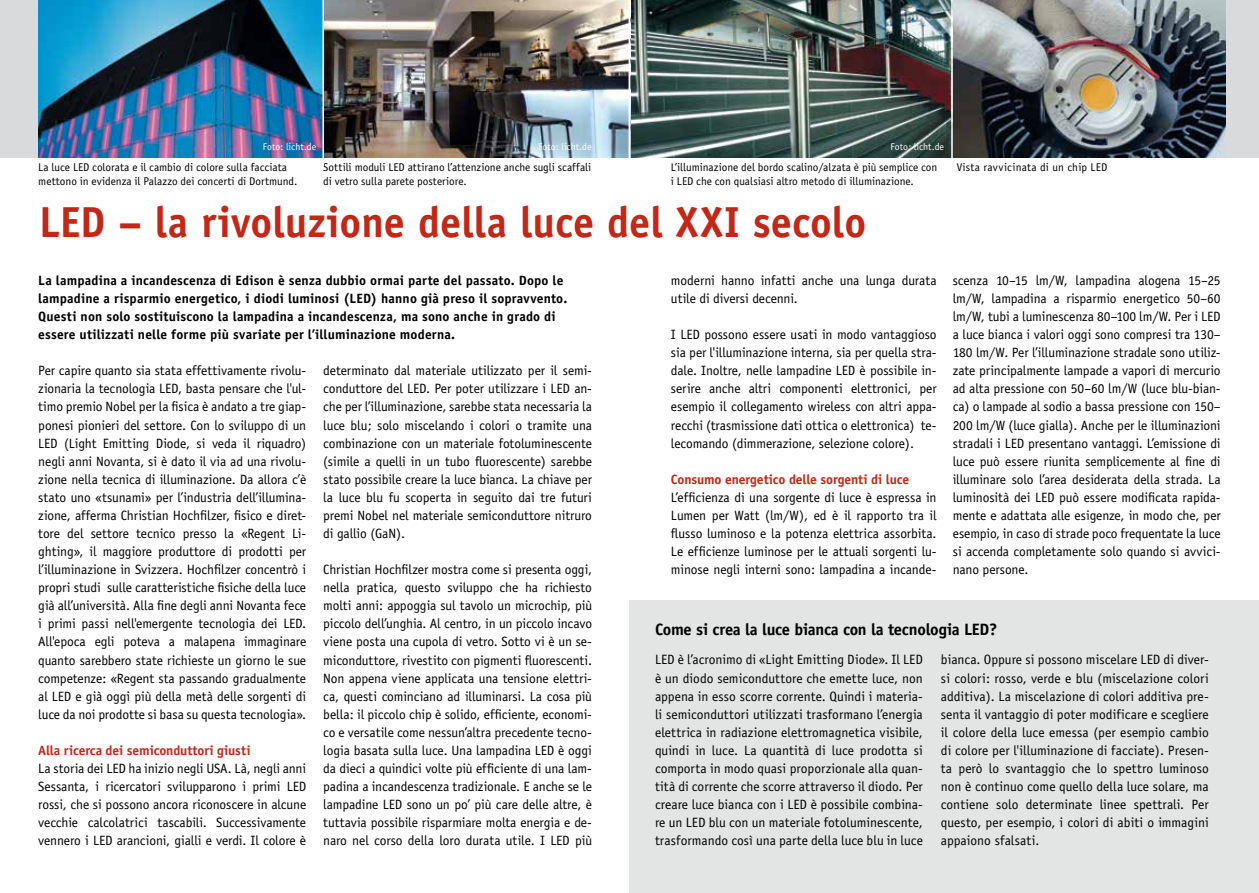
<style>
.page{position:relative;width:1259px;height:893px;background:#fff}
.page>*{position:absolute;margin:0;border:0;box-sizing:border-box;transform-origin:0 0}
.t1{font:700 43.5px "Officina Sans";color:#c32717}
.t2{font:700 16.5px "Officina Sans";letter-spacing:-.02em;color:#000}
.t3{font:13.5px/18.1px "Officina Sans";letter-spacing:-.01em;color:#000;text-align:justify}
.t4{font:700 13.5px/18.1px "Officina Sans";letter-spacing:.01em;color:#000}
.t5{font:700 13.5px "Officina Sans";letter-spacing:-.01em;color:#c32717}
.t6{font:11.25px/13.5px "Officina Sans";color:#000}
.t7{font:11.25px "Officina Sans";letter-spacing:.02em;color:#000}
.t8{font:9.75px "Officina Sans";letter-spacing:.005em;color:#fff}
</style>
<div class="page">
<div style="left:0;top:0;width:629px;height:157px;background:#d9dadb"></div>
<img style="left:38px;top:0;width:591px;height:157px">
<hr style="left:322px;top:0;width:2px;height:166px;background:#fff">
<img style="left:952px;top:0;width:307px;height:157px">
<div style="left:629px;top:601px;width:630px;height:292px;background:#e3e4e4"></div>
<img style="left:630px;top:0;width:321px;height:157px">
<p class="t8" style="left:263px;top:141px;width:55px">Foto: licht.de</p>
<p class="t8" style="left:538px;top:141px;width:55px">Foto: licht.de</p>
<p class="t6" style="left:38px;top:161px;width:261px">La luce LED colorata e il cambio di colore sulla facciata mettono in evidenza il Palazzo dei concerti di Dortmund.</p>
<p class="t6" style="left:323px;top:161px;width:269px">Sottili moduli LED attirano l’attenzione anche sugli scaffali di vetro sulla parete posteriore.</p>
<p class="t8" style="left:890px;top:141px;width:55px">Foto: licht.de</p>
<p class="t6" style="left:671px;top:161px;width:268px">L’illuminazione del bordo scalino/alzata è più semplice con i LED che con qualsiasi altro metodo di illuminazione.</p>
<p class="t7" style="left:956px;top:161px;width:152px">Vista ravvicinata di un chip LED</p>
<h1 class="t1" style="left:39px;top:195px;width:828px">LED – la rivoluzione della luce del XXI secolo</h1>
<p class="t3" style="left:671px;top:271px;width:267px">moderni hanno infatti anche una lunga durata utile di diversi decenni.</p>
<p class="t3" style="left:671px;top:325px;width:267px">I LED possono essere usati in modo vantaggioso sia per l'illuminazione interna, sia per quella stra&shy;dale. Inoltre, nelle lampadine LED è possibile in&shy;serire anche altri componenti elettronici, per esempio il collegamento wireless con altri appa&shy;recchi (trasmissione dati ottica o elettronica) te&shy;lecomando (dimmerazione, selezione colore).</p>
<p class="t5" style="left:671px;top:471px;width:240px">Consumo energetico delle sorgenti di luce</p>
<p class="t3" style="left:671px;top:488px;width:267px">L’efficienza di una sorgente di luce è espressa in Lumen per Watt (lm/W), ed è il rapporto tra il flusso luminoso e la potenza elettrica assorbita.<br>Le efficienze luminose per le attuali sorgenti lu&shy;minose negli interni sono: lampadina a incande-</p>
<p class="t4" style="left:38px;top:271px;width:530px">La lampadina a incandescenza di Edison è senza dubbio ormai parte del passato. Dopo le lampadine a risparmio energetico, i diodi luminosi (LED) hanno già preso il sopravvento.<br>Questi non solo sostituiscono la lampadina a incandescenza, ma sono anche in grado di essere utilizzati nelle forme più svariate per l’illuminazione moderna.</p>
<p class="t3" style="left:323px;top:362px;width:270px">determinato dal materiale utilizzato per il semi&shy;conduttore del LED. Per poter utilizzare i LED an&shy;che per l’illuminazione, sarebbe stata necessaria la luce blu; solo miscelando i colori o tramite una combinazione con un materiale fotoluminescente (simile a quelli in un tubo fluorescente) sarebbe stato possibile creare la luce bianca. La chiave per la luce blu fu scoperta in seguito dai tre futuri premi Nobel nel materiale semiconduttore nitruro di gallio (GaN).</p>
<p class="t3" style="left:323px;top:560px;width:270px">Christian Hochfilzer mostra come si presenta oggi, nella pratica, questo sviluppo che ha richiesto molti anni: appoggia sul tavolo un microchip, più piccolo dell’unghia. Al centro, in un piccolo incavo viene posta una cupola di vetro. Sotto vi è un se&shy;miconduttore, rivestito con pigmenti fluorescenti.<br>Non appena viene applicata una tensione elettri&shy;ca, questi cominciano ad illuminarsi. La cosa più bella: il piccolo chip è solido, efficiente, economi&shy;co e versatile come nessun’altra precedente tecno&shy;logia basata sulla luce. Una lampadina LED è oggi da dieci a quindici volte più efficiente di una lam&shy;padina a incandescenza tradizionale. E anche se le lampadine LED sono un po’ più care delle altre, è tuttavia possibile risparmiare molta energia e de&shy;naro nel corso della loro durata utile. I LED più</p>
<p class="t3" style="left:952px;top:271px;width:269px">scenza 10–15 lm/W, lampadina alogena 15–25 lm/W, lampadina a risparmio energetico 50–60 lm/W, tubi a luminescenza 80–100 lm/W. Per i LED a luce bianca i valori oggi sono compresi tra 130– 180 lm/W. Per l’illuminazione stradale sono utiliz&shy;zate principalmente lampade a vapori di mercurio ad alta pressione con 50–60 lm/W (luce blu-bian&shy;ca) o lampade al sodio a bassa pressione con 150– 200 lm/W (luce gialla). Anche per le illuminazioni stradali i LED presentano vantaggi. L’emissione di luce può essere riunita semplicemente al fine di illuminare solo l’area desiderata della strada. La luminosità dei LED può essere modificata rapida&shy;mente e adattata alle esigenze, in modo che, per esempio, in caso di strade poco frequentate la luce si accenda completamente solo quando si avvici&shy;nano persone.</p>
<p class="t3" style="left:38px;top:362px;width:269px">Per capire quanto sia stata effettivamente rivolu&shy;zionaria la tecnologia LED, basta pensare che l'ul&shy;timo premio Nobel per la fisica è andato a tre giap&shy;ponesi pionieri del settore. Con lo sviluppo di un LED (Light Emitting Diode, si veda il riquadro) negli anni Novanta, si è dato il via ad una rivolu&shy;zione nella tecnica di illuminazione. Da allora c’è stato uno «tsunami» per l’industria dell’illumina&shy;zione, afferma Christian Hochfilzer, fisico e diret&shy;tore del settore tecnico presso la «Regent Li&shy;ghting», il maggiore produttore di prodotti per l’illuminazione in Svizzera. Hochfilzer concentrò i propri studi sulle caratteristiche fisiche della luce già all’università. Alla fine degli anni Novanta fece i primi passi nell'emergente tecnologia dei LED.<br>All'epoca egli poteva a malapena immaginare quanto sarebbero state richieste un giorno le sue competenze: «Regent sta passando gradualmente al LED e già oggi più della metà delle sorgenti di luce da noi prodotte si basa su questa tecnologia».</p>
<p class="t5" style="left:38px;top:742px;width:214px">Alla ricerca dei semiconduttori giusti</p>
<p class="t3" style="left:38px;top:759px;width:269px">La storia dei LED ha inizio negli USA. Là, negli anni Sessanta, i ricercatori svilupparono i primi LED rossi, che si possono ancora riconoscere in alcune vecchie calcolatrici tascabili. Successivamente vennero i LED arancioni, gialli e verdi. Il colore è</p>
<p class="t2" style="left:655px;top:619px;width:344px">Come si crea la luce bianca con la tecnologia LED?</p>
<p class="t3" style="left:655px;top:651px;width:269px">LED è l’acronimo di «Light Emitting Diode». Il LED è un diodo semiconduttore che emette luce, non appena in esso scorre corrente. Quindi i materia&shy;li semiconduttori utilizzati trasformano l’energia elettrica in radiazione elettromagnetica visibile, quindi in luce. La quantità di luce prodotta si comporta in modo quasi proporzionale alla quan&shy;tità di corrente che scorre attraverso il diodo. Per creare luce bianca con i LED è possibile combina&shy;re un LED blu con un materiale fotoluminescente, trasformando così una parte della luce blu in luce</p>
<p class="t3" style="left:941px;top:651px;width:269px">bianca. Oppure si possono miscelare LED di diver&shy;si colori: rosso, verde e blu (miscelazione colori additiva). La miscelazione di colori additiva pre&shy;senta il vantaggio di poter modificare e scegliere il colore della luce emessa (per esempio cambio di colore per l'illuminazione di facciate). Presen&shy;ta però lo svantaggio che lo spettro luminoso non è continuo come quello della luce solare, ma contiene solo determinate linee spettrali. Per questo, per esempio, i colori di abiti o immagini appaiono sfalsati.</p>
</div>
